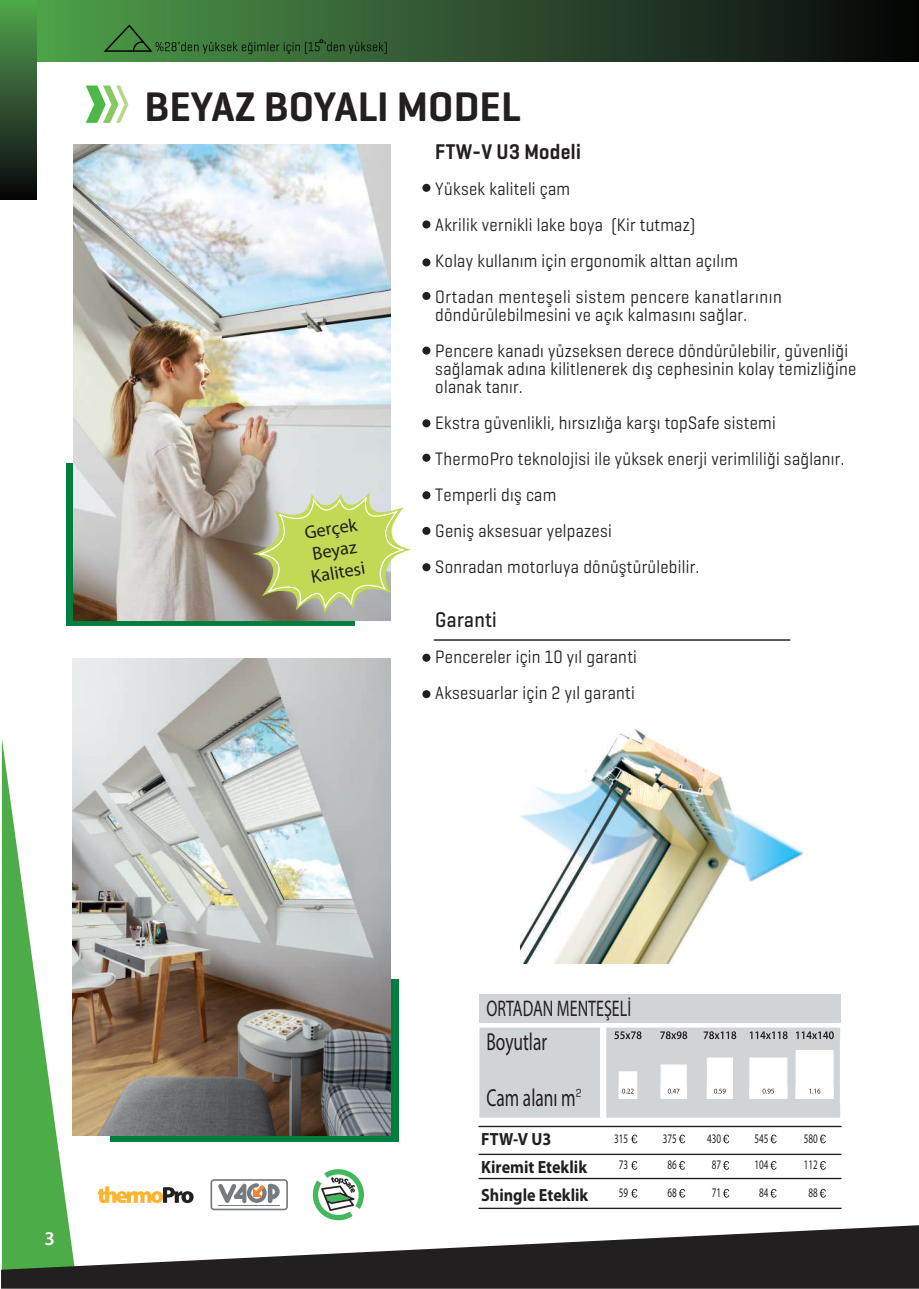
<style>
.page{position:relative;width:919px;height:1289px;background:#fff}
.page>*{position:absolute;margin:0;border:0;box-sizing:border-box;transform-origin:0 0}
.t1{font:600 42px "Geogrotesque";color:#231f20}
.t2{font:24.6px "Myriad Pro";color:#231f20;scale:.71 1}
.t3{font:22.65px "Myriad Pro";color:#231f20;scale:.71 1}
.t4{font:600 21.6px "Geogrotesque";letter-spacing:.015em;color:#231f20;scale:.9 1}
.t5{font:500 21.6px "Geogrotesque";letter-spacing:.015em;color:#231f20;scale:.9 1}
.t6{font:600 19.5px "Myriad Pro";color:#fff}
.t7{font:18.45px/22px "Myriad Pro";color:#231f20}
.t8{font:18.3px/36px "Geogrotesque";letter-spacing:.015em;color:#231f20;scale:.9 1}
.t9{font:700 17.7px "Myriad Pro";color:#231f20;scale:.91 1}
.t10{font:13.05px "Myriad Pro";color:#231f20;scale:.69 1}
.t11{font:12px "Geogrotesque";color:#231f20;scale:.9 1}
</style>
<div class="page">
<img style="left:520px;top:729px;width:284px;height:234px">
<div style="left:66px;top:463px;width:288px;height:163px;background:linear-gradient(to right,#007e3d,#007e3d)"></div>
<svg style="left:2px;top:740px;width:75px;height:485px"></svg>
<svg style="left:1px;top:1225px;width:917px;height:63px;fill:#231f20"></svg>
<svg style="left:86px;top:86px;width:42px;height:37px"></svg>
<svg style="left:110px;top:979px;width:288px;height:163px;background:#137744"></svg>
<svg style="left:313px;top:1169px;width:51px;height:51px"></svg>
<svg style="left:210px;top:1179px;width:78px;height:31px"></svg>
<hr style="left:218px;top:1204px;width:62px;height:1px;background:#767b7f">
<svg style="left:98px;top:1186px;width:95px;height:16px"></svg>
<div style="left:422px;top:184px;width:8px;height:8px;background:#231f20;border-radius:50%"></div>
<div style="left:422px;top:220px;width:8px;height:8px;background:#231f20;border-radius:50%"></div>
<div style="left:422px;top:258px;width:8px;height:8px;background:#231f20;border-radius:50%"></div>
<div style="left:422px;top:292px;width:8px;height:8px;background:#231f20;border-radius:50%"></div>
<div style="left:422px;top:346px;width:8px;height:8px;background:#231f20;border-radius:50%"></div>
<div style="left:422px;top:419px;width:8px;height:8px;background:#231f20;border-radius:50%"></div>
<div style="left:422px;top:453px;width:8px;height:9px;background:#231f20;border-radius:50%"></div>
<div style="left:422px;top:491px;width:8px;height:8px;background:#231f20;border-radius:50%"></div>
<div style="left:422px;top:527px;width:8px;height:8px;background:#231f20;border-radius:50%"></div>
<div style="left:422px;top:563px;width:8px;height:8px;background:#231f20;border-radius:50%"></div>
<div style="left:422px;top:653px;width:8px;height:8px;background:#231f20;border-radius:50%"></div>
<div style="left:422px;top:690px;width:8px;height:8px;background:#231f20;border-radius:50%"></div>
<hr style="left:434px;top:639px;width:356px;height:1px;background:#231f20">
<img style="left:74px;top:145px;width:316px;height:475px">
<img style="left:72px;top:658px;width:318px;height:476px">
<svg style="left:251px;top:491px;width:160px;height:124px;background:#bfca84"></svg>
<div style="left:479px;top:994px;width:361px;height:28px;background:#d1d4d6"></div>
<svg style="left:479px;top:1027px;width:361px;height:90px"></svg>
<svg style="left:631px;top:1134px;width:6px;height:9px"></svg>
<svg style="left:679px;top:1134px;width:6px;height:9px"></svg>
<svg style="left:723px;top:1134px;width:6px;height:9px"></svg>
<svg style="left:770px;top:1134px;width:6px;height:9px"></svg>
<svg style="left:819px;top:1134px;width:6px;height:9px"></svg>
<svg style="left:631px;top:1161px;width:6px;height:8px"></svg>
<svg style="left:679px;top:1161px;width:6px;height:8px"></svg>
<svg style="left:723px;top:1161px;width:6px;height:8px"></svg>
<svg style="left:770px;top:1161px;width:6px;height:8px"></svg>
<svg style="left:819px;top:1161px;width:6px;height:8px"></svg>
<svg style="left:631px;top:1188px;width:6px;height:9px"></svg>
<svg style="left:679px;top:1188px;width:6px;height:9px"></svg>
<svg style="left:723px;top:1188px;width:6px;height:9px"></svg>
<svg style="left:770px;top:1189px;width:6px;height:8px"></svg>
<svg style="left:819px;top:1188px;width:6px;height:9px"></svg>
<hr style="left:478px;top:1125px;width:363px;height:2px;background:#231f20">
<hr style="left:478px;top:1153px;width:363px;height:1px;background:#231f20">
<hr style="left:478px;top:1177px;width:363px;height:2px;background:#231f20">
<hr style="left:478px;top:1207px;width:363px;height:1px;background:#231f20">
<div style="left:0;top:0;width:918px;height:62px;background:linear-gradient(to right,#54a54f,#0a050d)"></div>
<div style="left:0;top:0;width:37px;height:199px;background:linear-gradient(to bottom,#53a64e,#0b060e)"></div>
<svg style="left:103px;top:23px;width:284px;height:31px;background:#3a6f38"></svg>
<h1 class="t1" style="left:144px;top:80px;width:377px">BEYAZ BOYALI MODEL</h1>
<p class="t4" style="left:435px;top:138px;width:163px">FTW-V U3 Modeli</p>
<p class="t8" style="left:435px;top:170px;width:386px">Yüksek kaliteli çam<br>Akrilik vernikli lake boya (Kir tutmaz)<br>Kolay kullanım için ergonomik alttan açılım Ortadan menteşeli sistem pencere kanatlarının</p>
<p class="t8" style="left:435px;top:296px;width:460px">döndürülebilmesini ve açık kalmasını sağlar.<br>Pencere kanadı yüzseksen derece döndürülebilir, güvenliği</p>
<p class="t8" style="left:435px;top:359px;width:469px;line-height:18px">sağlamak adına kilitlenerek dış cephesinin kolay temizliğine olanak tanır.</p>
<p class="t8" style="left:435px;top:404px;width:456px">Ekstra güvenlikli, hırsızlığa karşı topSafe sistemi ThermoPro teknolojisi ile yüksek enerji verimliliği sağlanır.<br>Temperli dış cam<br>Geniş aksesuar yelpazesi<br>Sonradan motorluya dönüştürülebilir.</p>
<p class="t5" style="left:435px;top:606px;width:70px">Garanti</p>
<p class="t8" style="left:435px;top:638px;width:225px">Pencereler için 10 yıl garanti<br>Aksesuarlar için 2 yıl garanti</p>
<p class="t7" style="left:302px;top:521px;width:56px;rotate:-9deg">Gerçek<br>Beyaz<br>Kalitesi</p>
<p class="t6" style="left:44px;top:1225px;width:12px">3</p>
<p class="t3" style="left:486px;top:994px;width:205px">ORTADAN MENTEŞELİ</p>
<h2 class="t2" style="left:486px;top:1026px;width:87px">Boyutlar</h2>
<h2 class="t2" style="left:486px;top:1082px;width:127px">Cam alanı m</h2>
<p class="t11" style="left:575px;top:1085px;width:8px">2</p>
<p class="t9" style="left:481px;top:1127px;width:78px">FTW-V U3</p>
<p class="t9" style="left:481px;top:1154px;width:118px">Kiremit Eteklik</p>
<p class="t9" style="left:481px;top:1183px;width:119px">Shingle Eteklik</p>
<p class="t10" style="left:614px;top:1130px;width:22px">315</p>
<p class="t10" style="left:663px;top:1130px;width:22px">375</p>
<p class="t10" style="left:707px;top:1130px;width:22px">430</p>
<p class="t10" style="left:754px;top:1130px;width:22px">545</p>
<p class="t10" style="left:803px;top:1130px;width:22px">580</p>
<p class="t10" style="left:618px;top:1156px;width:15px">73</p>
<p class="t10" style="left:667px;top:1156px;width:15px">86</p>
<p class="t10" style="left:711px;top:1156px;width:15px">87</p>
<p class="t10" style="left:754px;top:1156px;width:22px">104</p>
<p class="t10" style="left:803px;top:1156px;width:22px">112</p>
<p class="t10" style="left:618px;top:1184px;width:15px">59</p>
<p class="t10" style="left:667px;top:1184px;width:15px">68</p>
<p class="t10" style="left:711px;top:1184px;width:15px">71</p>
<p class="t10" style="left:759px;top:1184px;width:15px">84</p>
<p class="t10" style="left:808px;top:1184px;width:15px">88</p>
</div>
